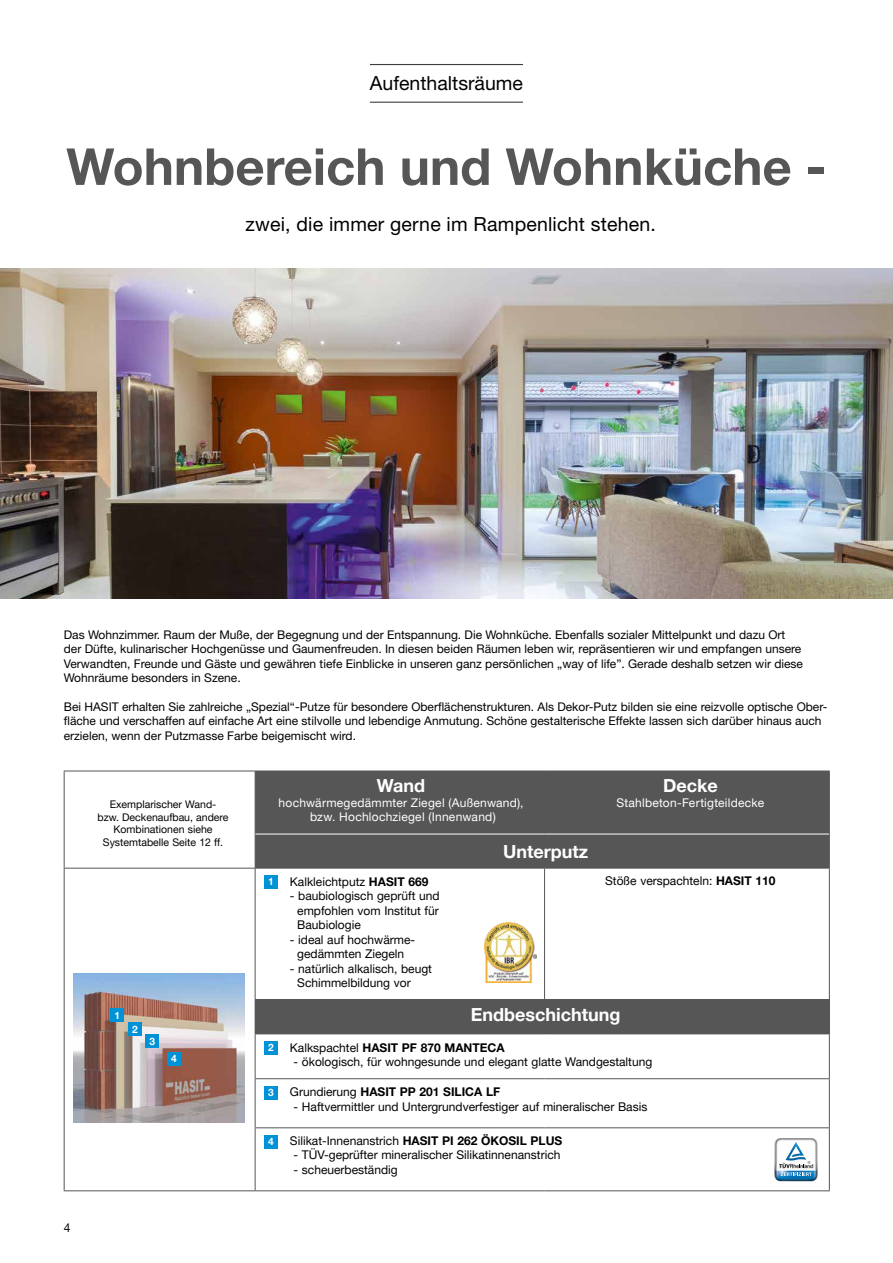
<style>
.page{position:relative;width:893px;height:1263px;background:#fff}
.page>*{position:absolute;margin:0;border:0;box-sizing:border-box;transform-origin:0 0}
.t1{font:700 51px "Helvetica Neue LT Std";color:#565656}
.t2{font:19.5px "Helvetica Neue LT Std";letter-spacing:.01em;color:#000}
.t3{font:700 18px "Helvetica Neue LT Pro";color:#fff}
.t4{font:12px/14.4px "Helvetica Neue LT Std";color:#000}
.t5{font:12px/14.4px "Helvetica Neue LT Pro";color:#000;text-align:justify}
.t6{font:12px/14.4px "Helvetica Neue LT Pro";letter-spacing:.02em;color:#fff;text-align:center}
.t7{font:700 12px "Helvetica Neue LT Pro";color:#000}
.t8{font:10.5px/12.6px "Helvetica Neue LT Pro";color:#000;text-align:center}
.t9{font:700 10.2px "Helvetica Neue LT Pro";color:#fff}
.s1{font-weight:700}
.s2{font-weight:400}
</style>
<div class="page">
<img style="left:0;top:269px;width:893px;height:329px">
<div style="left:256px;top:772px;width:573px;height:96px;background:#565656"></div>
<svg style="left:73px;top:869px;width:756px;height:321px"></svg>
<div style="left:255px;top:1000px;width:574px;height:34px;background:#565656"></div>
<hr style="left:64px;top:771px;width:191px;height:1px;background:#565656">
<hr style="left:64px;top:771px;width:1px;height:63px;background:#565656">
<hr style="left:64px;top:834px;width:1px;height:34px;background:#565656">
<hr style="left:64px;top:868px;width:191px;height:1px;background:#565656">
<hr style="left:64px;top:868px;width:1px;height:132px;background:#565656">
<hr style="left:255px;top:868px;width:1px;height:131px;background:#565656">
<hr style="left:544px;top:868px;width:1px;height:131px;background:#565656">
<hr style="left:829px;top:868px;width:1px;height:131px;background:#565656">
<hr style="left:64px;top:1000px;width:1px;height:34px;background:#565656">
<hr style="left:255px;top:999px;width:290px;height:1px;background:#565656">
<hr style="left:545px;top:999px;width:285px;height:1px;background:#565656">
<hr style="left:829px;top:1000px;width:1px;height:33px;background:#565656">
<hr style="left:64px;top:1034px;width:1px;height:45px;background:#565656">
<hr style="left:255px;top:1034px;width:1px;height:44px;background:#565656">
<hr style="left:545px;top:1033px;width:285px;height:1px;background:#565656">
<hr style="left:829px;top:1034px;width:1px;height:44px;background:#565656">
<hr style="left:64px;top:1079px;width:1px;height:49px;background:#565656">
<hr style="left:255px;top:1078px;width:290px;height:1px;background:#565656">
<hr style="left:255px;top:1079px;width:1px;height:48px;background:#565656">
<hr style="left:545px;top:1078px;width:285px;height:1px;background:#565656">
<hr style="left:829px;top:1079px;width:1px;height:48px;background:#565656">
<hr style="left:64px;top:1128px;width:1px;height:62px;background:#565656">
<hr style="left:255px;top:1127px;width:290px;height:1px;background:#565656">
<hr style="left:255px;top:1128px;width:1px;height:62px;background:#565656">
<hr style="left:545px;top:1127px;width:285px;height:1px;background:#565656">
<hr style="left:829px;top:1128px;width:1px;height:62px;background:#565656">
<hr style="left:64px;top:1190px;width:191px;height:1px;background:#565656">
<hr style="left:255px;top:1190px;width:290px;height:1px;background:#565656">
<hr style="left:545px;top:1190px;width:285px;height:1px;background:#565656">
<hr style="left:255px;top:771px;width:290px;height:1px;background:#565656">
<hr style="left:255px;top:771px;width:1px;height:63px;background:#565656">
<hr style="left:545px;top:771px;width:285px;height:1px;background:#565656">
<hr style="left:544px;top:771px;width:1px;height:63px;background:#565656">
<hr style="left:829px;top:771px;width:1px;height:63px;background:#565656">
<hr style="left:255px;top:834px;width:1px;height:34px;background:#565656">
<hr style="left:829px;top:834px;width:1px;height:34px;background:#565656">
<hr style="left:255px;top:868px;width:290px;height:1px;background:#565656">
<hr style="left:545px;top:868px;width:285px;height:1px;background:#565656">
<hr style="left:255px;top:834px;width:290px;height:1px;background:#fff">
<hr style="left:545px;top:834px;width:284px;height:1px;background:#fff">
<img style="left:485px;top:922px;width:52px;height:60px">
<svg style="left:774px;top:1138px;width:44px;height:43px"></svg>
<img style="left:73px;top:973px;width:172px;height:149px">
<div style="left:111px;top:1008px;width:13px;height:14px;background:#0092d6"></div>
<div style="left:128px;top:1022px;width:14px;height:14px;background:#0092d6"></div>
<div style="left:167px;top:1052px;width:14px;height:13px;background:#0092d6"></div>
<div style="left:146px;top:1034px;width:13px;height:14px;background:#0092d6"></div>
<div style="left:264px;top:1040px;width:14px;height:14px;background:#0092d6"></div>
<div style="left:264px;top:875px;width:14px;height:13px;background:#0092d6"></div>
<div style="left:264px;top:1135px;width:14px;height:14px;background:#0092d6"></div>
<div style="left:264px;top:1086px;width:14px;height:14px;background:#0092d6"></div>
<hr style="left:370px;top:64px;width:153px;height:1px;background:#3f3f41">
<hr style="left:370px;top:102px;width:153px;height:1px;background:#3f3f41">
<h2 class="t2" style="left:370px;top:71px;width:155px">Aufenthaltsräume</h2>
<h1 class="t1" style="left:66px;top:135px;width:762px">Wohnbereich und Wohnküche -</h1>
<h2 class="t2" style="left:246px;top:212px;width:412px">zwei, die immer gerne im Rampenlicht stehen.</h2>
<p class="t4" style="left:64px;top:627px;width:741px">Das Wohnzimmer. Raum der Muße, der Begegnung und der Entspannung. Die Wohnküche. Ebenfalls sozialer Mittelpunkt und dazu Ort der Düfte, kulinarischer Hochgenüsse und Gaumenfreuden. In diesen beiden Räumen leben wir, repräsentieren wir und empfangen unsere Verwandten, Freunde und Gäste und gewähren tiefe Einblicke in unseren ganz persönlichen „way of life”. Gerade deshalb setzen wir diese Wohnräume besonders in Szene.</p>
<p class="t4" style="left:64px;top:699px;width:765px">Bei HASIT erhalten Sie zahlreiche „Spezial“-Putze für besondere Oberflächenstrukturen. Als Dekor-Putz bilden sie eine reizvolle optische Ober&shy;fläche und verschaffen auf einfache Art eine stilvolle und lebendige Anmutung. Schöne gestalterische Effekte lassen sich darüber hinaus auch erzielen, wenn der Putzmasse Farbe beigemischt wird.</p>
<p class="t8" style="left:97px;top:798px;width:133px">Exemplarischer Wand-<br>bzw. Deckenaufbau, andere<br>Kombinationen siehe<br>Systemtabelle Seite 12 ff.</p>
<p class="t9" style="left:115px;top:1009px;width:7px">1</p>
<p class="t9" style="left:132px;top:1023px;width:7px">2</p>
<p class="t9" style="left:150px;top:1034px;width:7px">3</p>
<p class="t9" style="left:171px;top:1052px;width:7px">4</p>
<p class="t5" style="left:64px;top:1220px;width:8px">4</p>
<h3 class="t3" style="left:377px;top:775px;width:50px">Wand</h3>
<p class="t6" style="left:279px;top:795px;width:246px">hochwärmegedämmter Ziegel (Außenwand), bzw. Hochlochziegel (Innenwand)</p>
<h3 class="t3" style="left:663px;top:775px;width:56px">Decke</h3>
<p class="t6" style="left:616px;top:795px;width:149px">Stahlbeton-Fertigteildecke</p>
<h3 class="t3" style="left:503px;top:840px;width:87px">Unterputz</h3>
<p class="t9" style="left:268px;top:875px;width:7px">1</p>
<p class="t5" style="left:290px;top:874px;width:140px">Kalkleichtputz <span class="s1">HASIT 669</span></p>
<p class="t5" style="left:297px;top:888px;width:144px;text-indent:-7px">- baubiologisch geprüft und empfohlen vom Institut für Baubiologie</p>
<p class="t5" style="left:290px;top:932px;width:127px;text-align:center">- ideal auf hochwärme&shy;gedämmten Ziegeln</p>
<p class="t5" style="left:297px;top:961px;width:136px;text-indent:-7px">- natürlich alkalisch, beugt<br>Schimmelbildung vor</p>
<p class="t5" style="left:605px;top:873px;width:172px">Stöße verspachteln: <span class="s1">HASIT 110</span></p>
<p class="t9" style="left:268px;top:1041px;width:7px">2</p>
<p class="t9" style="left:268px;top:1086px;width:7px">3</p>
<p class="t9" style="left:268px;top:1135px;width:7px">4</p>
<h3 class="t3" style="left:471px;top:1003px;width:151px">Endbeschichtung</h3>
<p class="t7" style="left:290px;top:1040px;width:216px"><span class="s2">Kalkspachtel</span> HASIT PF 870 MANTECA</p>
<p class="t5" style="left:294px;top:1054px;width:360px">- ökologisch, für wohngesunde und elegant glatte Wandgestaltung</p>
<p class="t7" style="left:290px;top:1085px;width:212px"><span class="s2">Grundierung</span> HASIT PP 201 SILICA LF</p>
<p class="t5" style="left:294px;top:1099px;width:355px">- Haftvermittler und Untergrundverfestiger auf mineralischer Basis</p>
<p class="t5" style="left:290px;top:1133px;width:274px">Silikat-Innenanstrich <span class="s1">HASIT PI 262 ÖKOSIL PLUS</span></p>
<p class="t5" style="left:294px;top:1147px;width:268px">- TÜV-geprüfter mineralischer Silikatinnenanstrich</p>
<p class="t5" style="left:294px;top:1162px;width:106px">- scheuerbeständig</p>
</div>
